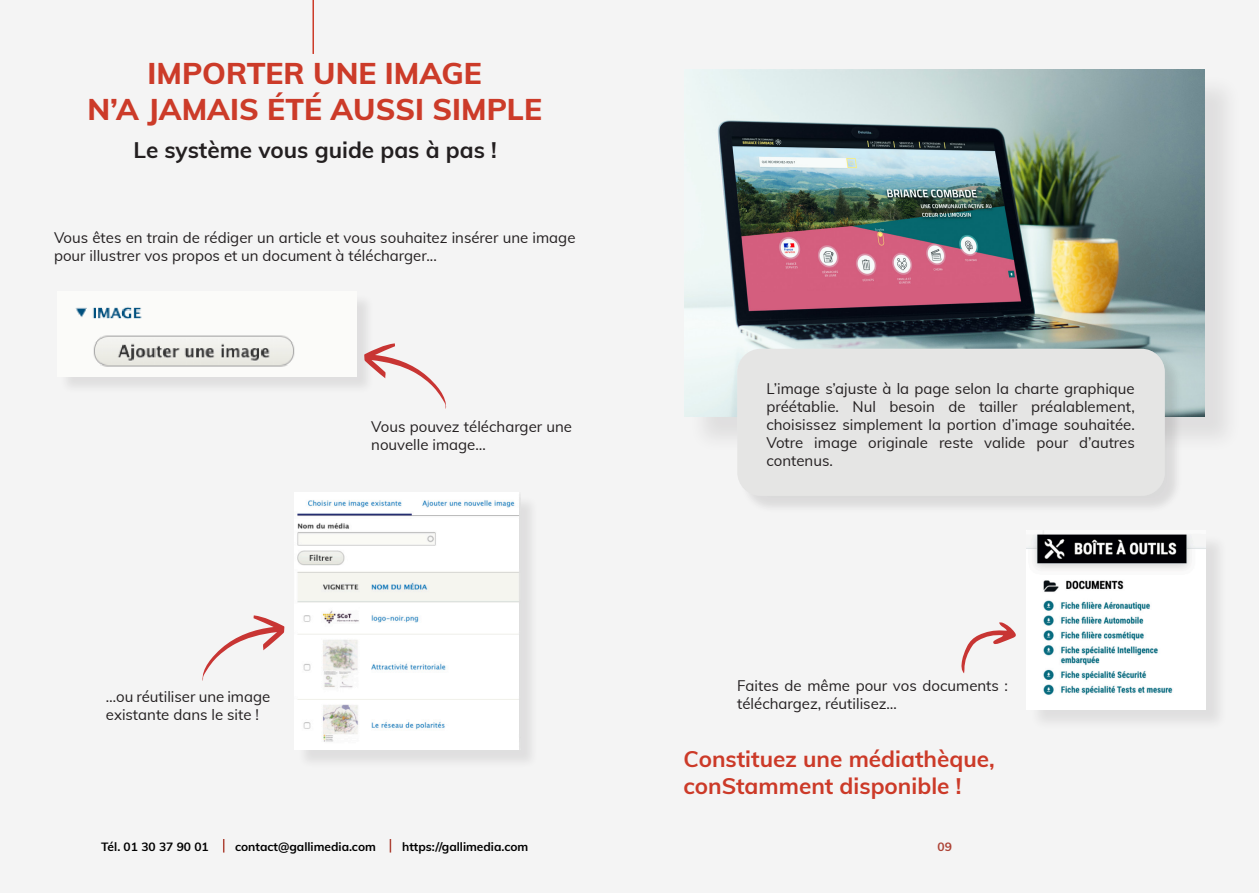
<style>
.page{position:relative;width:1259px;height:893px;background:#f4f4f4}
.page>*{position:absolute;margin:0;border:0;box-sizing:border-box;transform-origin:0 0}
.t1{font:800 30px/36px "Muli";color:#cc3b29;text-align:center}
.t2{font:700 22.5px "Muli";color:#cc3a28}
.t3{font:700 22.5px "Muli";color:#231f20}
.t4{font:15px/18px "Muli";color:#231f20}
.t5{font:700 12px "Muli";color:#000}
.t6{font:700 12px "Muli";color:#ad4336}
</style>
<div class="page">
<svg style="left:223px;top:839px;width:1px;height:13px"></svg>
<svg style="left:390px;top:839px;width:1px;height:13px"></svg>
<hr style="left:312px;top:0;width:2px;height:54px;background:#cc3b29">
<div style="left:60px;top:294px;width:315px;height:101px;background:#e9e9e9"></div>
<img style="left:57px;top:291px;width:299px;height:85px">
<div style="left:297px;top:495px;width:242px;height:274px;background:#231f20;opacity:.1"></div>
<img style="left:295px;top:493px;width:225px;height:257px">
<div style="left:1029px;top:534px;width:199px;height:197px;background:#e9e9e9"></div>
<img style="left:1026px;top:531px;width:179px;height:178px">
<div style="left:689px;top:73px;width:554px;height:381px;background:#e9e9ea"></div>
<img style="left:684px;top:69px;width:521px;height:347px">
<svg style="left:364px;top:343px;width:83px;height:66px"></svg>
<svg style="left:201px;top:615px;width:83px;height:66px"></svg>
<svg style="left:961px;top:622px;width:55px;height:51px"></svg>
<div style="left:739px;top:351px;width:444px;height:164px;background:#231f20;opacity:.1"></div>
<div style="left:737px;top:349px;width:427px;height:147px;background:#e5e5e4;border-radius:23px"></div>
<p class="t1" style="left:87px;top:54px;width:456px">IMPORTER UNE IMAGE<br>N’A JAMAIS ÉTÉ AUSSI SIMPLE</p>
<p class="t3" style="left:133px;top:133px;width:365px">Le système vous guide pas à pas !</p>
<p class="t4" style="left:54px;top:228px;width:523px">Vous êtes en train de rédiger un article et vous souhaitez insérer une image pour illustrer vos propos et un document à télécharger...</p>
<p class="t4" style="left:106px;top:687px;width:166px">…ou réutiliser une image existante dans le site !</p>
<p class="t4" style="left:371px;top:416px;width:202px">Vous pouvez télécharger une nouvelle image…</p>
<p class="t4" style="left:766px;top:379px;width:370px;text-align:justify">L’image s’ajuste à la page selon la charte graphique préétablie. Nul besoin de tailler préalablement, choisissez simplement la portion d’image souhaitée.<br>Votre image originale reste valide pour d’autres contenus.</p>
<p class="t4" style="left:737px;top:676px;width:272px">Faites de même pour vos documents : téléchargez, réutilisez…</p>
<p class="t2" style="left:683px;top:742px;width:313px">Constituez une médiathèque,</p>
<p class="t2" style="left:683px;top:769px;width:279px">conStamment disponible !</p>
<p class="t5" style="left:101px;top:838px;width:109px">Tél. 01 30 37 90 01</p>
<p class="t5" style="left:235px;top:838px;width:142px">contact@gallimedia.com</p>
<p class="t5" style="left:402px;top:838px;width:128px">https://gallimedia.com</p>
<p class="t6" style="left:937px;top:838px;width:16px">09</p>
</div>
